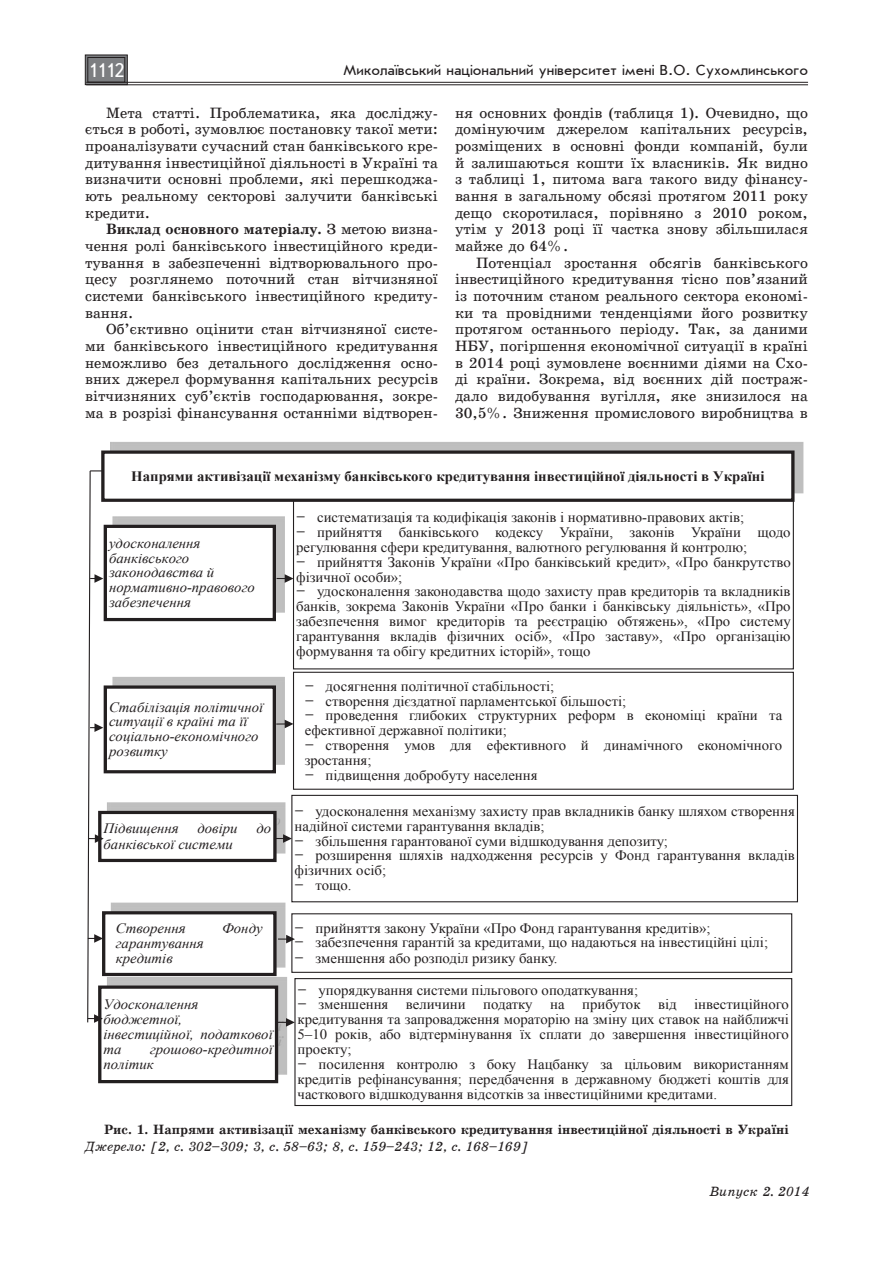
<style>
.page{position:relative;width:893px;height:1263px;background:#fff}
.page>*{position:absolute;margin:0;border:0;box-sizing:border-box;transform-origin:0 0}
.t1{font:19.5px "Ukrainian Text";color:#fff}
.t2{font:15px/16.6px "Ukrainian School";color:#231f20;text-align:justify}
.t3{font:15px "Ukrainian Journal Sans";color:#231f20}
.t4{font:14.4px/14.9px "Times New Roman";color:#231f20}
.t5{font:italic 14.4px/14.9px "Times New Roman";color:#231f20}
.t6{font:700 14.4px "Times New Roman";color:#231f20}
.t7{font:700 13.5px "Ukrainian School";color:#231f20}
.t8{font:italic 13.5px "Ukrainian School";color:#231f20}
.s1{font-weight:700}
.s2{font-family:"Ukrainian Journal";font-style:italic}
</style>
<div class="page">
<svg style="left:85px;top:54px;width:43px;height:31px"></svg>
<div style="left:88px;top:57px;width:37px;height:25px;border:1px solid #231f20"></div>
<hr style="left:86px;top:82px;width:722px;height:1px;background:#231f20">
<hr style="left:86px;top:85px;width:722px;height:1px;background:#231f20">
<img style="left:112px;top:677px;width:173px;height:88px">
<img style="left:116px;top:681px;width:166px;height:79px">
<div style="left:104px;top:685px;width:172px;height:88px;border:3px solid #231f20"></div>
<img style="left:107px;top:690px;width:166px;height:79px">
<img style="left:110px;top:807px;width:172px;height:42px">
<div style="left:98px;top:811px;width:179px;height:51px;border:3px solid #231f20"></div>
<img style="left:110px;top:815px;width:163px;height:34px">
<img style="left:107px;top:977px;width:180px;height:98px">
<img style="left:110px;top:981px;width:174px;height:89px">
<div style="left:98px;top:985px;width:180px;height:98px;border:3px solid #231f20"></div>
<img style="left:101px;top:990px;width:174px;height:89px">
<div style="left:102px;top:911px;width:175px;height:65px;border:3px solid #231f20"></div>
<img style="left:105px;top:919px;width:1px;height:49px">
<div style="left:293px;top:672px;width:501px;height:118px;border:1px solid #231f20"></div>
<img style="left:294px;top:678px;width:499px;height:105px">
<div style="left:291px;top:795px;width:507px;height:107px;border:1px solid #231f20"></div>
<div style="left:291px;top:913px;width:501px;height:60px;border:1px solid #231f20"></div>
<svg style="left:276px;top:720px;width:17px;height:8px"></svg>
<svg style="left:275px;top:834px;width:17px;height:9px"></svg>
<div style="left:294px;top:978px;width:498px;height:128px;border:1px solid #231f20"></div>
<img style="left:112px;top:516px;width:173px;height:97px">
<img style="left:116px;top:520px;width:166px;height:88px">
<div style="left:104px;top:525px;width:172px;height:96px;border:3px solid #231f20"></div>
<img style="left:107px;top:529px;width:166px;height:88px">
<svg style="left:277px;top:574px;width:16px;height:9px"></svg>
<img style="left:294px;top:502px;width:499px;height:165px">
<svg style="left:278px;top:935px;width:17px;height:8px"></svg>
<svg style="left:278px;top:1018px;width:17px;height:9px"></svg>
<div style="left:110px;top:442px;width:693px;height:51px;background:#bfbfbf"></div>
<div style="left:113px;top:446px;width:687px;height:43px;background:#bfbfbf"></div>
<div style="left:103px;top:452px;width:690px;height:48px;background:#fff"></div>
<div style="left:101px;top:450px;width:693px;height:52px;border:3px solid #231f20"></div>
<svg style="left:87px;top:470px;width:17px;height:553px"></svg>
<h1 class="t1" style="left:88px;top:60px;width:38px">1112</h1>
<p class="t3" style="left:343px;top:63px;width:466px">Миколаївський національний університет імені В.О. Сухомлинського</p>
<p class="t2" style="left:85px;top:104px;width:354px;text-indent:21px">Мета статті. Проблематика, яка досліджу&shy;ється в роботі, зумовлює постановку такої мети: проаналізувати сучасний стан банківського кре&shy;дитування інвестиційної діяльності в Україні та визначити основні проблеми, які перешкоджа&shy;ють реальному секторові залучити банківські кредити.</p>
<p class="t2" style="left:85px;top:221px;width:354px;text-indent:21px"><span class="s1">Виклад основного матеріалу.</span> З метою визна&shy;чення ролі банківського інвестиційного креди&shy;тування в забезпеченні відтворювального про&shy;цесу розглянемо поточний стан вітчизняної системи банківського інвестиційного кредиту&shy;вання.</p>
<p class="t2" style="left:85px;top:321px;width:354px;text-indent:21px">Об’єктивно оцінити стан вітчизняної систе&shy;ми банківського інвестиційного кредитування неможливо без детального дослідження осно&shy;вних джерел формування капітальних ресурсів вітчизняних суб’єктів господарювання, зокре&shy;ма в розрізі фінансування останніми відтворен-</p>
<p class="t2" style="left:455px;top:104px;width:354px">ня основних фондів (таблиця 1). Очевидно, що домінуючим джерелом капітальних ресурсів, розміщених в основні фонди компаній, були й залишаються кошти їх власників. Як видно з таблиці 1, питома вага такого виду фінансу&shy;вання в загальному обсязі протягом 2011 року дещо скоротилася, порівняно з 2010 роком, утім у 2013 році її частка знову збільшилася майже до 64%.</p>
<p class="t2" style="left:455px;top:254px;width:354px;text-indent:21px">Потенціал зростання обсягів банківського інвестиційного кредитування тісно пов’язаний із поточним станом реального сектора економі&shy;ки та провідними тенденціями його розвитку протягом останнього періоду. Так, за даними НБУ, погіршення економічної ситуації в країні в 2014 році зумовлене воєнними діями на Схо&shy;ді країни. Зокрема, від воєнних дій постраж&shy;дало видобування вугілля, яке знизилося на 30,5%. Зниження промислового виробництва в</p>
<p class="t6" style="left:131px;top:466px;width:635px">Напрями активізації механізму банківського кредитування інвестиційної діяльності в Україні</p>
<p class="t5" style="left:109px;top:535px;width:147px">удосконалення банківського законодавства й нормативно-правового забезпечення</p>
<p class="t5" style="left:109px;top:699px;width:156px">Стабілізація політичної ситуації в країні та її соціально-економічного розвитку</p>
<p class="t5" style="left:104px;top:821px;width:77px">Підвищення</p>
<p class="t5" style="left:197px;top:821px;width:42px">довіри</p>
<p class="t5" style="left:256px;top:821px;width:16px">до</p>
<p class="t5" style="left:104px;top:836px;width:131px">банківської системи</p>
<p class="t5" style="left:116px;top:921px;width:71px">Створення</p>
<p class="t5" style="left:222px;top:921px;width:42px">Фонду</p>
<p class="t5" style="left:116px;top:935px;width:89px">гарантування кредитів</p>
<p class="t5" style="left:104px;top:996px;width:171px">Удосконалення бюджетної, інвестиційної, податкової та</p>
<p class="t5" style="left:104px;top:1041px;width:171px;text-indent:47px">грошово-кредитної політик</p>
<p class="t4" style="left:296px;top:510px;width:449px"><span class="s2">–</span> систематизація та кодифікація законів і нормативно-правових актів;</p>
<p class="t4" style="left:296px;top:525px;width:496px"><span class="s2">–</span> прийняття банківського кодексу України, законів України щодо регулювання сфери кредитування, валютного регулювання й контролю;</p>
<p class="t4" style="left:296px;top:554px;width:496px"><span class="s2">–</span> прийняття Законів України «Про банківський кредит», «Про банкрутство фізичної особи»;</p>
<p class="t4" style="left:296px;top:584px;width:496px;text-align:justify"><span class="s2">–</span> удосконалення законодавства щодо захисту прав кредиторів та вкладників банків, зокрема Законів України «Про банки і банківську діяльність», «Про забезпечення вимог кредиторів та реєстрацію обтяжень», «Про систему гарантування вкладів фізичних осіб», «Про заставу», «Про організацію формування та обігу кредитних історій», тощо</p>
<p class="t4" style="left:305px;top:678px;width:251px"><span class="s2">–</span> досягнення політичної стабільності;</p>
<p class="t4" style="left:305px;top:693px;width:323px"><span class="s2">–</span> створення дієздатної парламентської більшості;</p>
<p class="t4" style="left:305px;top:708px;width:479px"><span class="s2">–</span> проведення глибоких структурних реформ в економіці країни та ефективної державної політики;</p>
<p class="t4" style="left:305px;top:737px;width:479px"><span class="s2">–</span> створення умов для ефективного й динамічного економічного зростання;</p>
<p class="t4" style="left:305px;top:767px;width:234px"><span class="s2">–</span> підвищення добробуту населення</p>
<p class="t4" style="left:295px;top:803px;width:502px"><span class="s2">–</span> удосконалення механізму захисту прав вкладників банку шляхом створення надійної системи гарантування вкладів;</p>
<p class="t4" style="left:295px;top:833px;width:375px"><span class="s2">–</span> збільшення гарантованої суми відшкодування депозиту;</p>
<p class="t4" style="left:295px;top:848px;width:502px"><span class="s2">–</span> розширення шляхів надходження ресурсів у Фонд гарантування вкладів фізичних осіб;</p>
<p class="t4" style="left:295px;top:878px;width:59px"><span class="s2">–</span> тощо.</p>
<p class="t4" style="left:295px;top:920px;width:417px"><span class="s2">–</span> прийняття закону України «Про Фонд гарантування кредитів»;</p>
<p class="t4" style="left:295px;top:935px;width:475px"><span class="s2">–</span> забезпечення гарантій за кредитами, що надаються на інвестиційні цілі;</p>
<p class="t4" style="left:295px;top:950px;width:264px"><span class="s2">–</span> зменшення або розподіл ризику банку.</p>
<p class="t4" style="left:298px;top:982px;width:342px"><span class="s2">–</span> упорядкування системи пільгового оподаткування;</p>
<p class="t4" style="left:298px;top:997px;width:493px;text-align:justify"><span class="s2">–</span> зменшення величини податку на прибуток від інвестиційного кредитування та запровадження мораторію на зміну цих ставок на найближчі 5–10 років, або відтермінування їх сплати до завершення інвестиційного проекту;</p>
<p class="t4" style="left:298px;top:1056px;width:493px;text-align:justify"><span class="s2">–</span> посилення контролю з боку Нацбанку за цільовим використанням кредитів рефінансування; передбачення в державному бюджеті коштів для часткового відшкодування відсотків за інвестиційними кредитами.</p>
<p class="t7" style="left:104px;top:1122px;width:686px">Рис. 1. Напрями активізації механізму банківського кредитування інвестиційної діяльності в Україні</p>
<p class="t8" style="left:85px;top:1139px;width:445px">Джерело: [2, с. 302–309; 3, с. 58–63; 8, с. 159–243; 12, с. 168–169]</p>
<p class="t8" style="left:709px;top:1183px;width:102px">Випуск 2. 2014</p>
</div>
